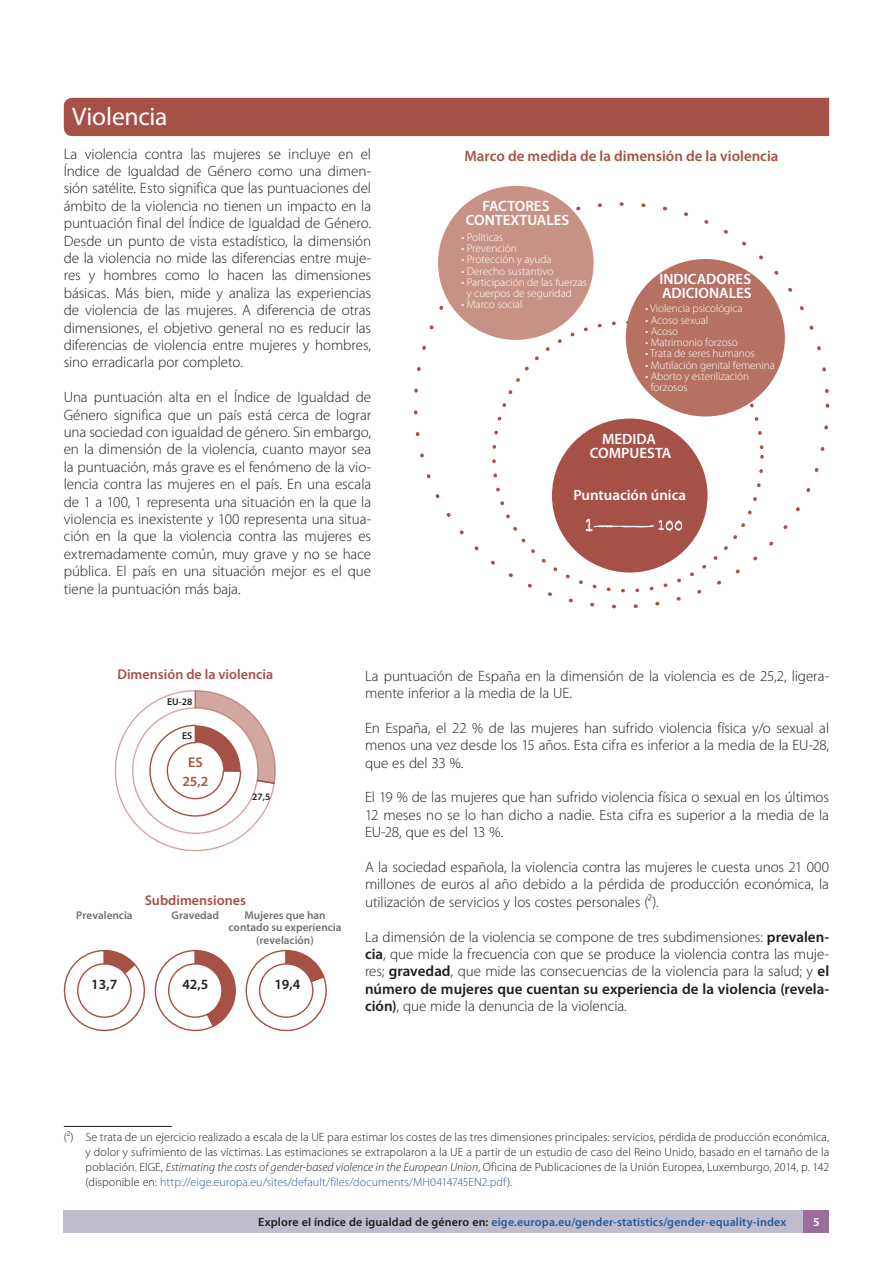
<style>
.page{position:relative;width:893px;height:1263px;background:#fff}
.page>*{position:absolute;margin:0;border:0;box-sizing:border-box;transform-origin:0 0}
.title_2_nn_V{font:25.5px "Myriad Pro";letter-spacing:-.01em;color:#fff}
.body{font:300 15px/17.4px "Myriad Pro";letter-spacing:-.005em;color:#1d1d1b;text-align:justify}
.t1{font:600 15px/14.5px "Myriad Pro";color:#fff;text-align:center}
.t2{font:600 15px "Myriad Pro";color:#a65146}
.t3{font:600 14.1px/19.6px "Myriad Pro";color:#a65146;text-align:center}
.t4{font:600 14.1px "Myriad Pro";color:#1d1d1b}
.footnotes{font:300 12px/15px "Myriad Pro";letter-spacing:.005em;color:#1d1d1b;text-align:justify}
.t5{font:600 12px "Myriad Pro";letter-spacing:.01em;color:#275b9b}
.t6{font:600 12px "Myriad Pro";color:#fff}
.t7{font:300 11.25px/11.2px "Myriad Pro";letter-spacing:-.005em;color:#fff}
.t8{font:600 11.25px/12.8px "Myriad Pro";color:#706f6f;text-align:center}
.t9{font:600 9.9px "Myriad Pro";color:#1d1d1b}
.s1{font-weight:600}
.s2{font-style:italic}
.s3{color:#275b9b}
.s4{color:#1d1d1b}
</style>
<div class="page">
<div style="left:63px;top:1210px;width:764px;height:22px;background:#bebccd"></div>
<div style="left:804px;top:1210px;width:25px;height:22px;background:#9a6c9b"></div>
<div style="left:64px;top:98px;width:765px;height:38px;background:#a65146"></div>
<hr style="left:64px;top:1126px;width:108px;height:1px;background:#1d1d1b">
<svg style="left:115px;top:690px;width:161px;height:161px"></svg>
<svg style="left:64px;top:949px;width:263px;height:82px"></svg>
<div style="left:438px;top:186px;width:156px;height:154px;background:#c79285;border-radius:50%"></div>
<div style="left:626px;top:259px;width:159px;height:157px;background:#b67163;border-radius:50%"></div>
<div style="left:552px;top:418px;width:155px;height:154px;background:#a65146;border-radius:50%"></div>
<svg style="left:586px;top:518px;width:96px;height:14px"></svg>
<p class="title_2_nn_V" style="left:72px;top:101px;width:97px">Violencia</p>
<p class="body" style="left:64px;top:145px;width:309px">La violencia contra las mujeres se incluye en el Índice de Igualdad de Género como una dimen&shy;sión satélite. Esto significa que las puntuaciones del ámbito de la violencia no tienen un impacto en la puntuación final del Índice de Igualdad de Género.<br>Desde un punto de vista estadístico, la dimensión de la violencia no mide las diferencias entre muje&shy;res y hombres como lo hacen las dimensiones básicas. Más bien, mide y analiza las experiencias de violencia de las mujeres. A diferencia de otras dimensiones, el objetivo general no es reducir las diferencias de violencia entre mujeres y hombres, sino erradicarla por completo.</p>
<p class="body" style="left:64px;top:389px;width:309px">Una puntuación alta en el Índice de Igualdad de Género significa que un país está cerca de lograr una sociedad con igualdad de género. Sin embargo, en la dimensión de la violencia, cuanto mayor sea la puntuación, más grave es el fenómeno de la vio&shy;lencia contra las mujeres en el país. En una escala de 1 a 100, 1 representa una situación en la que la violencia es inexistente y 100 representa una situa&shy;ción en la que la violencia contra las mujeres es extremadamente común, muy grave y no se hace pública. El país en una situación mejor es el que tiene la puntuación más baja.</p>
<p class="t2" style="left:464px;top:146px;width:316px">Marco de medida de la dimensión de la violencia</p>
<p class="t1" style="left:466px;top:198px;width:105px">FACTORES<br>CONTEXTUALES</p>
<p class="t7" style="left:462px;top:232px;width:43px">• Políticas</p>
<p class="t7" style="left:462px;top:243px;width:57px">• Prevención</p>
<p class="t7" style="left:462px;top:254px;width:92px">• Protección y ayuda</p>
<p class="t7" style="left:462px;top:265px;width:93px">• Derecho sustantivo</p>
<p class="t7" style="left:467px;top:277px;width:122px;text-indent:-5px">• Participación de las fuerzas y cuerpos de seguridad</p>
<p class="t7" style="left:462px;top:299px;width:62px">• Marco social</p>
<p class="t1" style="left:659px;top:271px;width:94px;text-align:left">INDICADORES<br>ADICIONALES</p>
<p class="t7" style="left:646px;top:303px;width:99px">• Violencia psicológica</p>
<p class="t7" style="left:646px;top:314px;width:64px">• Acoso sexual</p>
<p class="t7" style="left:646px;top:326px;width:34px">• Acoso</p>
<p class="t7" style="left:646px;top:337px;width:94px">• Matrimonio forzoso</p>
<p class="t7" style="left:646px;top:348px;width:111px">• Trata de seres humanos</p>
<p class="t7" style="left:646px;top:359px;width:131px">• Mutilación genital femenina</p>
<p class="t7" style="left:651px;top:371px;width:100px;text-indent:-5px">• Aborto y esterilización forzosos</p>
<p class="t1" style="left:590px;top:431px;width:83px">MEDIDA<br>COMPUESTA</p>
<p class="t1" style="left:573px;top:487px;width:114px">Puntuación única</p>
<p class="t3" style="left:117px;top:664px;width:157px">Dimensión de la violencia</p>
<p class="t9" style="left:167px;top:695px;width:27px">EU-28</p>
<p class="t9" style="left:182px;top:729px;width:12px">ES</p>
<p class="t3" style="left:182px;top:752px;width:27px">ES<br>25,2</p>
<p class="t9" style="left:252px;top:790px;width:20px">27,5</p>
<p class="t3" style="left:145px;top:890px;width:103px">Subdimensiones</p>
<p class="t8" style="left:76px;top:908px;width:58px">Prevalencia</p>
<p class="t8" style="left:171px;top:908px;width:49px">Gravedad</p>
<p class="t8" style="left:229px;top:908px;width:114px">Mujeres que han contado su experiencia (revelación)</p>
<p class="t4" style="left:91px;top:975px;width:27px">13,7</p>
<p class="t4" style="left:182px;top:975px;width:27px">42,5</p>
<p class="t4" style="left:274px;top:975px;width:27px">19,4</p>
<p class="body" style="left:365px;top:667px;width:466px">La puntuación de España en la dimensión de la violencia es de 25,2, ligera&shy;mente inferior a la media de la UE.</p>
<p class="body" style="left:365px;top:719px;width:466px">En España, el 22 % de las mujeres han sufrido violencia física y/o sexual al menos una vez desde los 15 años. Esta cifra es inferior a la media de la EU-28, que es del 33 %.</p>
<p class="body" style="left:365px;top:789px;width:466px">El 19 % de las mujeres que han sufrido violencia física o sexual en los últimos 12 meses no se lo han dicho a nadie. Esta cifra es superior a la media de la EU-28, que es del 13 %.</p>
<p class="body" style="left:365px;top:858px;width:466px">A la sociedad española, la violencia contra las mujeres le cuesta unos 21 000 millones de euros al año debido a la pérdida de producción económica, la utilización de servicios y los costes personales (2).</p>
<p class="body" style="left:365px;top:928px;width:466px">La dimensión de la violencia se compone de tres subdimensiones: <span class="s1">prevalen&shy;cia</span>, que mide la frecuencia con que se produce la violencia contra las muje&shy;res; <span class="s1">gravedad</span>, que mide las consecuencias de la violencia para la salud; y <span class="s1">el número de mujeres que cuentan su experiencia de la violencia (revela&shy;ción)</span>, que mide la denuncia de la violencia.</p>
<p class="footnotes" style="left:86px;top:1130px;width:745px;text-indent:-22px">(2) Se trata de un ejercicio realizado a escala de la UE para estimar los costes de las tres dimensiones principales: servicios, pérdida de producción económica, y dolor y sufrimiento de las víctimas. Las estimaciones se extrapolaron a la UE a partir de un estudio de caso del Reino Unido, basado en el tamaño de la población. EIGE, <span class="s2">Estimating the costs of gender-based violence in the European Union</span>, Oficina de Publicaciones de la Unión Europea, Luxemburgo, 2014, p. 142 (disponible en: <span class="s3">http://eige.europa.eu/sites/default/files/documents/MH0414745EN2.pdf</span>).</p>
<p class="t5" style="left:258px;top:1215px;width:530px"><span class="s4">Explore el índice de igualdad de género en:</span> eige.europa.eu/gender-statistics/gender-equality-index</p>
<p class="t6" style="left:813px;top:1215px;width:8px">5</p>
</div>
